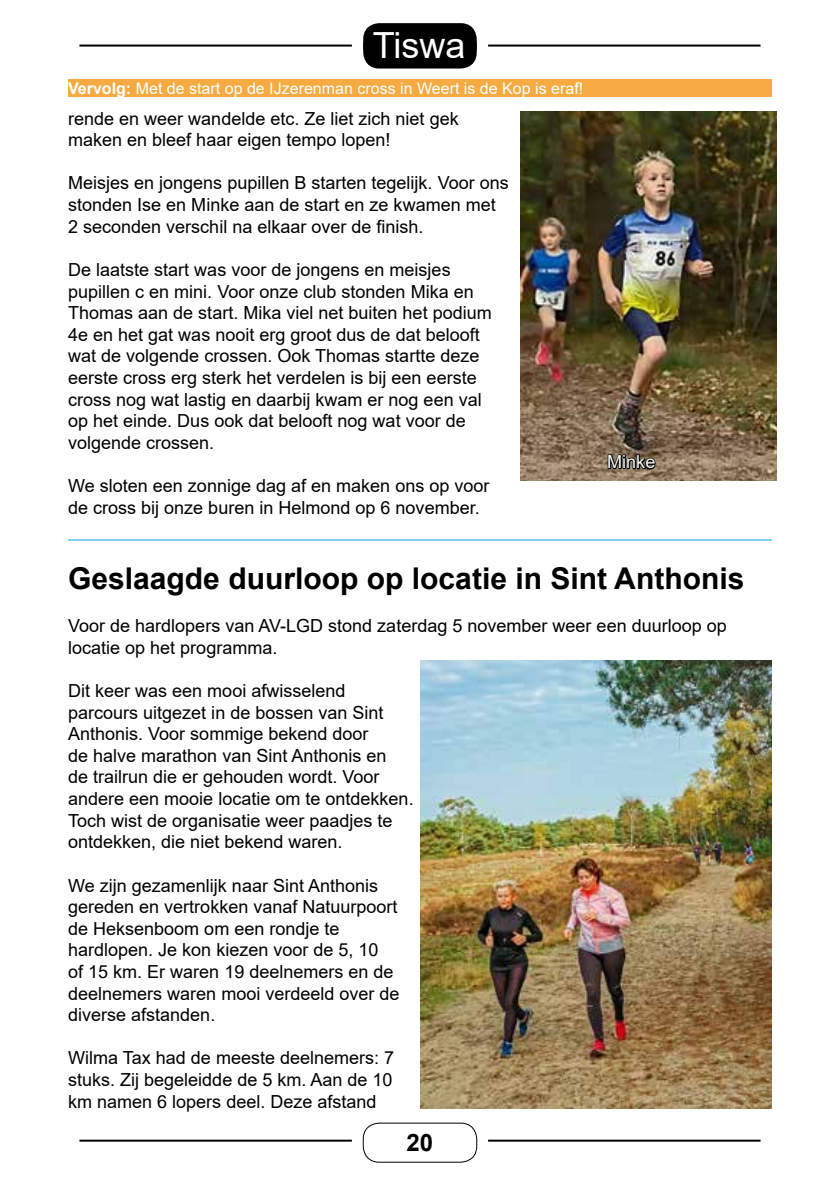
<style>
.page{position:relative;width:840px;height:1191px;background:#fff}
.page>*{position:absolute;margin:0;border:0;box-sizing:border-box;transform-origin:0 0}
.t1{font:36px "Arial";color:#fff}
.t2{font:700 30px "Arial";color:#000}
.t3{font:700 24px "Arial";color:#000}
.t4{font:18px/21.6px "Arial";color:#000}
.t5{font:18px "Arial";color:#f9fafa}
.t6{font:16px "Arial";color:#fff}
.s1{font-weight:700}
</style>
<div class="page">
<div style="left:362px;top:1122px;width:115px;height:40px;border:1px solid #000;border-radius:16px"></div>
<hr style="left:79px;top:1139px;width:272px;height:2px;background:#000">
<hr style="left:488px;top:1139px;width:272px;height:2px;background:#000">
<div style="left:363px;top:23px;width:113px;height:39px;background:#000;border-radius:16px"></div>
<div style="left:363px;top:29px;width:113px;height:40px;background:#000;border-radius:16px"></div>
<hr style="left:79px;top:45px;width:272px;height:2px;background:#000">
<hr style="left:488px;top:45px;width:272px;height:2px;background:#000">
<img style="left:520px;top:111px;width:255px;height:369px">
<svg style="left:606px;top:445px;width:50px;height:28px"></svg>
<div style="left:68px;top:79px;width:703px;height:17px;background:#f6aa42"></div>
<hr style="left:68px;top:539px;width:703px;height:1px;background:#009ee0">
<img style="left:420px;top:660px;width:351px;height:448px">
<h1 class="t1" style="left:372px;top:20px;width:94px">Tiswa</h1>
<p class="t6" style="left:68px;top:77px;width:516px"><span class="s1">Vervolg:</span> Met de start op de IJzerenman cross in Weert is de Kop is eraf!</p>
<p class="t4" style="left:68px;top:107px;width:392px">rende en weer wandelde etc. Ze liet zich niet gek maken en bleef haar eigen tempo lopen!</p>
<p class="t4" style="left:68px;top:172px;width:442px">Meisjes en jongens pupillen B starten tegelijk. Voor ons stonden Ise en Minke aan de start en ze kwamen met<br>2 seconden verschil na elkaar over de finish.</p>
<p class="t4" style="left:68px;top:259px;width:425px">De laatste start was voor de jongens en meisjes pupillen c en mini. Voor onze club stonden Mika en Thomas aan de start. Mika viel net buiten het podium 4e en het gat was nooit erg groot dus de dat belooft wat de volgende crossen. Ook Thomas startte deze eerste cross erg sterk het verdelen is bij een eerste cross nog wat lastig en daarbij kwam er nog een val op het einde. Dus ook dat belooft nog wat voor de volgende crossen.</p>
<p class="t4" style="left:68px;top:475px;width:422px">We sloten een zonnige dag af en maken ons op voor de cross bij onze buren in Helmond op 6 november.</p>
<p class="t5" style="left:607px;top:449px;width:50px">Minke</p>
<h2 class="t2" style="left:68px;top:557px;width:677px">Geslaagde duurloop op locatie in Sint Anthonis</h2>
<p class="t4" style="left:68px;top:615px;width:660px">Voor de hardlopers van AV-LGD stond zaterdag 5 november weer een duurloop op locatie op het programma.</p>
<p class="t4" style="left:68px;top:680px;width:347px">Dit keer was een mooi afwisselend parcours uitgezet in de bossen van Sint Anthonis. Voor sommige bekend door<br>de halve marathon van Sint Anthonis en<br>de trailrun die er gehouden wordt. Voor andere een mooie locatie om te ontdekken.<br>Toch wist de organisatie weer paadjes te ontdekken, die niet bekend waren.</p>
<p class="t4" style="left:68px;top:874px;width:333px">We zijn gezamenlijk naar Sint Anthonis gereden en vertrokken vanaf Natuurpoort de Heksenboom om een rondje te hardlopen. Je kon kiezen voor de 5, 10<br>of 15 km. Er waren 19 deelnemers en de deelnemers waren mooi verdeeld over de diverse afstanden.</p>
<p class="t4" style="left:68px;top:1047px;width:327px;text-align:justify">Wilma Tax had de meeste deelnemers: 7 stuks. Zij begeleidde de 5 km. Aan de 10 km namen 6 lopers deel. Deze afstand</p>
<h3 class="t3" style="left:406px;top:1126px;width:28px">20</h3>
</div>
